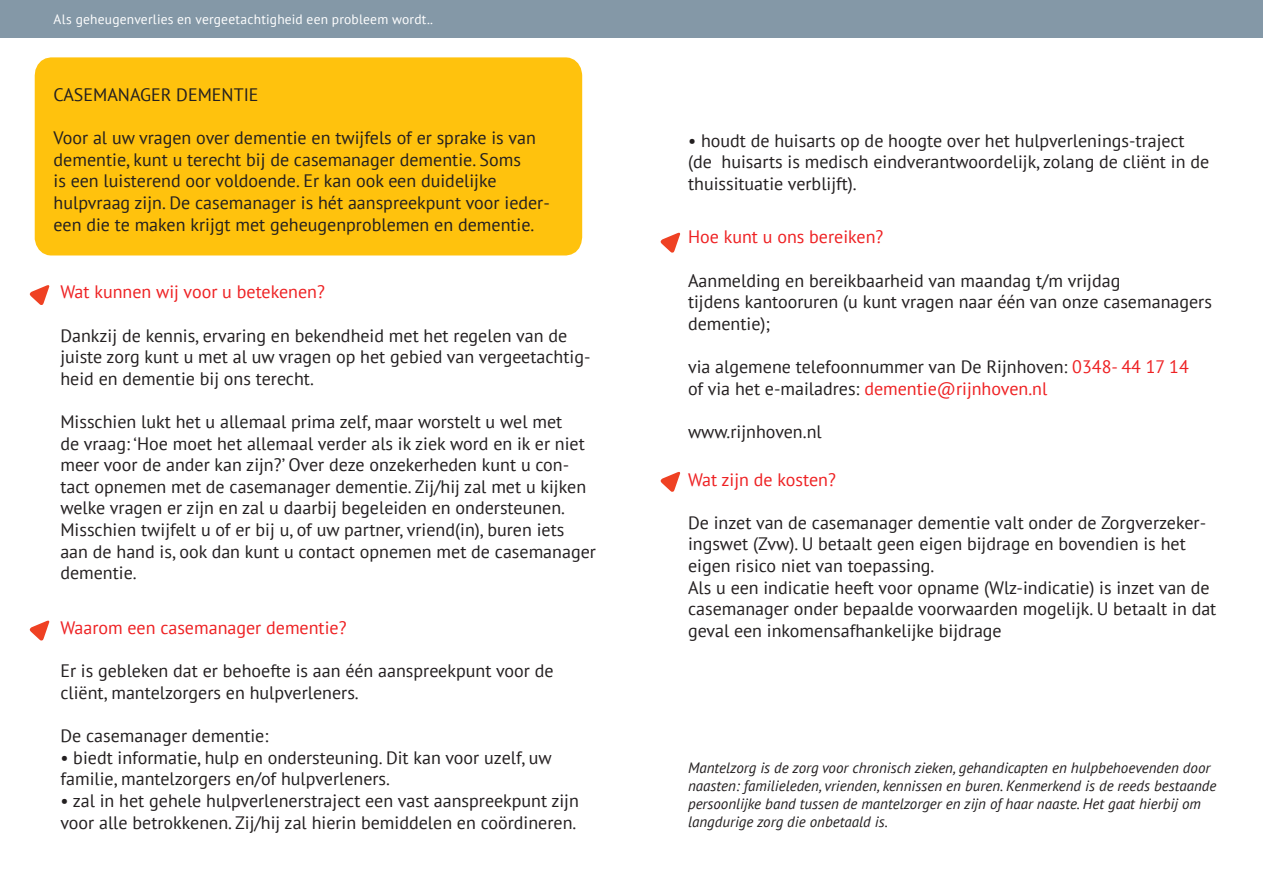
<style>
.page{position:relative;width:1263px;height:893px;background:#fff}
.page>*{position:absolute;margin:0;border:0;box-sizing:border-box;transform-origin:0 0}
.t1{font:18px/21.6px "PT Sans";color:#231f20}
.t2{font:18px "PT Sans";color:#ee2123}
.t3{font:italic 15px/18px "PT Sans";color:#231f20}
.t4{font:13.5px "PT Sans";letter-spacing:.015em;color:#fff}
.s1{font-weight:700}
.s2{color:#ee2123}
.s3{color:#231f20}
</style>
<div class="page">
<div style="left:0;top:0;width:645px;height:37px;background:#8498a7"></div>
<div style="left:619px;top:0;width:644px;height:37px;background:#8498a7"></div>
<div style="left:35px;top:57px;width:547px;height:198px;background:#ffc20d"></div>
<svg style="left:30px;top:285px;width:19px;height:20px"></svg>
<svg style="left:30px;top:621px;width:19px;height:19px"></svg>
<svg style="left:661px;top:233px;width:19px;height:20px"></svg>
<svg style="left:661px;top:472px;width:19px;height:20px"></svg>
<p class="t4" style="left:54px;top:10px;width:121px">Als geheugenverlies</p>
<p class="t4" style="left:195px;top:10px;width:239px">vergeetachtigheid een probleem wordt..</p>
<p class="t4" style="left:135px;top:11px;width:150px">- Uw mening telt ..............</p>
<p class="t4" style="left:53px;top:15px;width:189px"><span class="s1">De Rijnhoven</span> - Wonen met zorg</p>
<p class="t1" style="left:54px;top:83px;width:206px">CASEMANAGER DEMENTIE</p>
<p class="t1" style="left:54px;top:127px;width:498px">Voor al uw vragen over dementie en twijfels of er sprake is van dementie, kunt u terecht bij de casemanager dementie. Soms<br>is een luisterend oor voldoende. Er kan ook een duidelijke hulpvraag zijn. De casemanager is hét aanspreekpunt voor ieder&shy;een die te maken krijgt met geheugenproblemen en dementie.</p>
<p class="t2" style="left:60px;top:281px;width:266px">Wat kunnen wij voor u betekenen?</p>
<p class="t1" style="left:60px;top:324px;width:532px">Dankzij de kennis, ervaring en bekendheid met het regelen van de juiste zorg kunt u met al uw vragen op het gebied van vergeetachtig&shy;heid en dementie bij ons terecht.</p>
<p class="t1" style="left:60px;top:411px;width:537px">Misschien lukt het u allemaal prima zelf, maar worstelt u wel met<br>de vraag: ‘Hoe moet het allemaal verder als ik ziek word en ik er niet meer voor de ander kan zijn?’ Over deze onzekerheden kunt u con&shy;tact opnemen met de casemanager dementie. Zij/hij zal met u kijken welke vragen er zijn en zal u daarbij begeleiden en ondersteunen.<br>Misschien twijfelt u of er bij u, of uw partner, vriend(in), buren iets aan de hand is, ook dan kunt u contact opnemen met de casemanager dementie.</p>
<p class="t2" style="left:60px;top:616px;width:288px">Waarom een casemanager dementie?</p>
<p class="t1" style="left:60px;top:660px;width:495px">Er is gebleken dat er behoefte is aan één aanspreekpunt voor de cliënt, mantelzorgers en hulpverleners.</p>
<p class="t1" style="left:60px;top:725px;width:209px">De casemanager dementie:</p>
<p class="t1" style="left:60px;top:746px;width:493px">• biedt informatie, hulp en ondersteuning. Dit kan voor uzelf, uw familie, mantelzorgers en/of hulpverleners.</p>
<p class="t1" style="left:60px;top:789px;width:520px">• zal in het gehele hulpverlenerstraject een vast aanspreekpunt zijn voor alle betrokkenen. Zij/hij zal hierin bemiddelen en coördineren.</p>
<p class="t1" style="left:688px;top:129px;width:523px">• houdt de huisarts op de hoogte over het hulpverlenings-traject (de huisarts is medisch eindverantwoordelijk, zolang de cliënt in de thuissituatie verblijft).</p>
<p class="t2" style="left:688px;top:226px;width:197px">Hoe kunt u ons bereiken?</p>
<p class="t1" style="left:688px;top:269px;width:434px">Aanmelding en bereikbaarheid van maandag t/m vrijdag</p>
<p class="t1" style="left:688px;top:291px;width:525px">tijdens kantooruren (u kunt vragen naar één van onze casemanagers dementie);</p>
<p class="t1" style="left:688px;top:356px;width:502px">via algemene telefoonnummer van De Rijnhoven: <span class="s2">0348- 44 17 14</span></p>
<p class="t2" style="left:688px;top:377px;width:361px"><span class="s3">of via het e-mailadres:</span> dementie@rijnhoven.nl</p>
<p class="t1" style="left:688px;top:420px;width:135px">www.rijnhoven.nl</p>
<p class="t2" style="left:688px;top:468px;width:149px">Wat zijn de kosten?</p>
<p class="t1" style="left:688px;top:511px;width:520px">De inzet van de casemanager dementie valt onder de Zorgverzeker&shy;ingswet (Zvw). U betaalt geen eigen bijdrage en bovendien is het eigen risico niet van toepassing.</p>
<p class="t1" style="left:688px;top:576px;width:530px">Als u een indicatie heeft voor opname (Wlz-indicatie) is inzet van de casemanager onder bepaalde voorwaarden mogelijk. U betaalt in dat geval een inkomensafhankelijke bijdrage</p>
<p class="t3" style="left:688px;top:758px;width:530px">Mantelzorg is de zorg voor chronisch zieken, gehandicapten en hulpbehoevenden door naasten: familieleden, vrienden, kennissen en buren. Kenmerkend is de reeds bestaande persoonlijke band tussen de mantelzorger en zijn of haar naaste. Het gaat hierbij om langdurige zorg die onbetaald is.</p>
</div>
